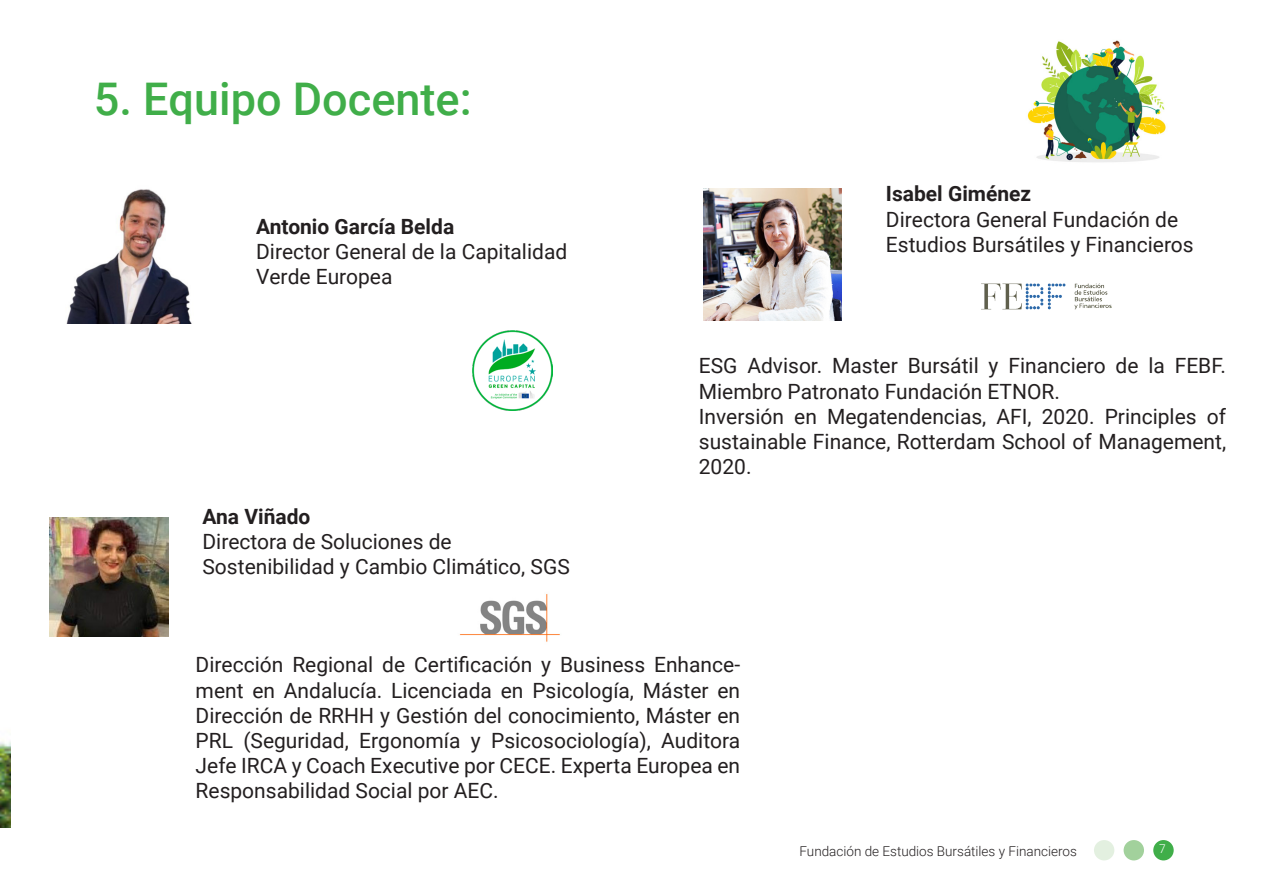
<style>
.page{position:relative;width:1263px;height:893px;background:#fff}
.page>*{position:absolute;margin:0;border:0;box-sizing:border-box;transform-origin:0 0}
.t1{font:500 45px "Roboto";color:#40ae49}
.t2{font:21px/25.2px "Roboto";color:#231f20}
.t3{font:700 21px "Roboto";color:#231f20}
.t4{font:300 13.5px "Roboto";color:#231f20}
.t5{font:300 12px "Roboto";color:#fff}
</style>
<div class="page">
<div style="left:1094px;top:840px;width:20px;height:20px;background:#e3f0e0;border-radius:50%"></div>
<div style="left:1123px;top:840px;width:21px;height:20px;background:#a2d19c;border-radius:50%"></div>
<div style="left:1153px;top:840px;width:21px;height:20px;background:#40ae49;border-radius:50%"></div>
<img style="left:0;top:741px;width:11px;height:86px">
<img style="left:704px;top:189px;width:137px;height:132px">
<img style="left:50px;top:517px;width:118px;height:119px">
<img style="left:1027px;top:40px;width:139px;height:122px">
<img style="left:981px;top:283px;width:131px;height:27px">
<img style="left:459px;top:594px;width:101px;height:48px">
<img style="left:66px;top:189px;width:126px;height:135px">
<img style="left:473px;top:331px;width:80px;height:80px">
<h1 class="t1" style="left:94px;top:68px;width:379px">5. Equipo Docente:</h1>
<p class="t3" style="left:256px;top:212px;width:200px">Antonio García Belda</p>
<p class="t2" style="left:256px;top:238px;width:313px">Director General de la Capitalidad<br>Verde Europea</p>
<p class="t3" style="left:203px;top:501px;width:109px">Ana Viñado</p>
<p class="t2" style="left:203px;top:528px;width:251px">Directora de Soluciones de</p>
<p class="t2" style="left:203px;top:553px;width:369px">Sostenibilidad y Cambio Climático, SGS</p>
<p class="t3" style="left:886px;top:179px;width:147px">Isabel Giménez</p>
<p class="t2" style="left:886px;top:206px;width:294px">Directora General Fundación de</p>
<p class="t2" style="left:886px;top:231px;width:309px">Estudios Bursátiles y Financieros</p>
<p class="t2" style="left:699px;top:352px;width:529px">ESG Advisor. Master Bursátil y Financiero de la FEBF.<br>Miembro Patronato Fundación ETNOR.</p>
<p class="t2" style="left:699px;top:403px;width:529px;text-align:justify">Inversión en Megatendencias, AFI, 2020. Principles of sustainable Finance, Rotterdam School of Management, 2020.</p>
<p class="t2" style="left:196px;top:652px;width:546px;text-align:justify">Dirección Regional de Certificación y Business Enhance&shy;ment en Andalucía. Licenciada en Psicología, Máster en Dirección de RRHH y Gestión del conocimiento, Máster en PRL (Seguridad, Ergonomía y Psicosociología), Auditora Jefe IRCA y Coach Executive por CECE. Experta Europea en Responsabilidad Social por AEC.</p>
<p class="t4" style="left:799px;top:842px;width:279px">Fundación de Estudios Bursátiles y Financieros</p>
<p class="t5" style="left:1159px;top:840px;width:8px">7</p>
</div>
